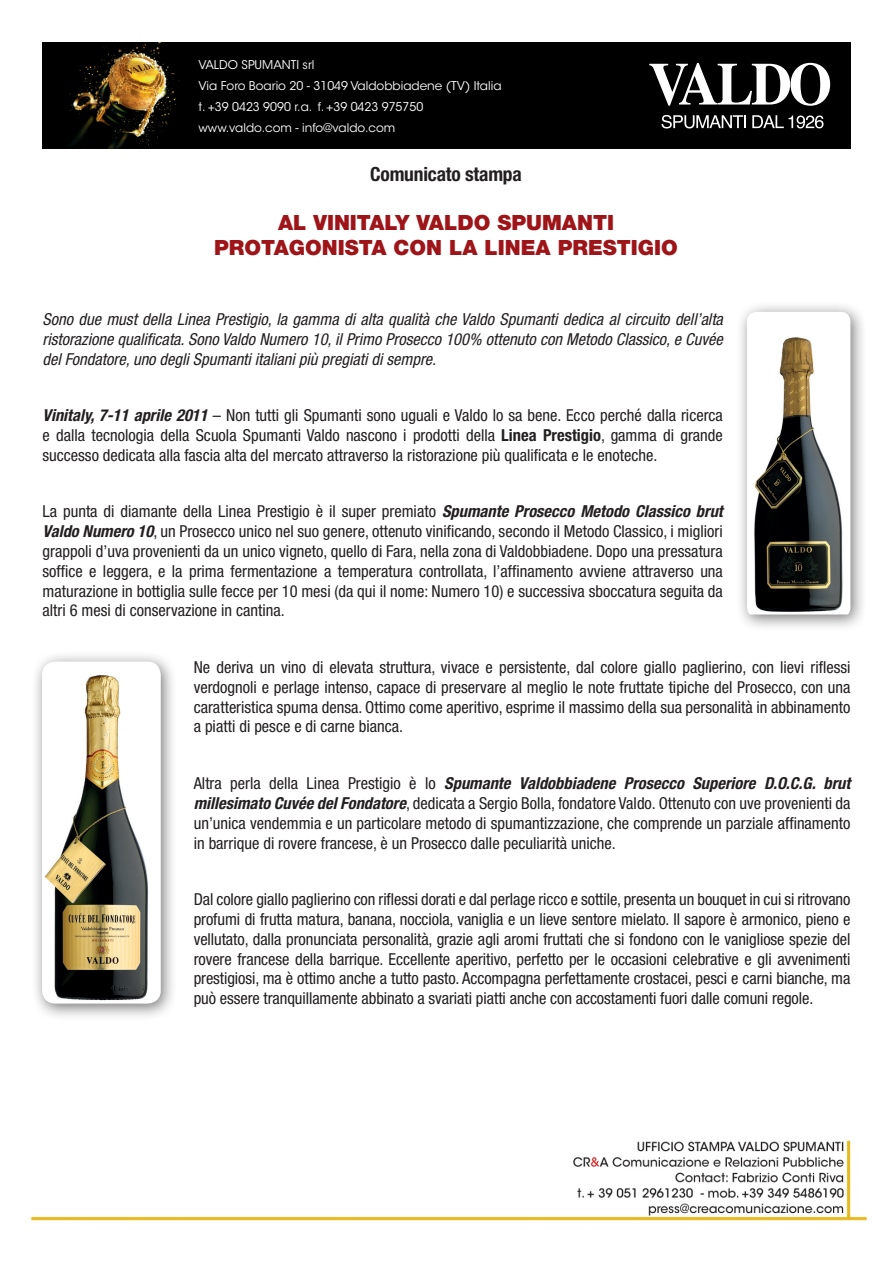
<style>
.page{position:relative;width:893px;height:1263px;background:#fff}
.page>*{position:absolute;margin:0;border:0;box-sizing:border-box;transform-origin:0 0}
.t1{font:900 21px "Helvetica Neue LT Std";color:#9e1519}
.t2{font:700 condensed 19.5px "Helvetica Neue LT Std";letter-spacing:-.01em;color:#231f20}
.t3{font:condensed 16.5px/19.8px "Helvetica Neue LT Std";color:#231f20;text-align:justify}
.t4{font:italic condensed 16.5px/19.8px "Helvetica Neue LT Std";color:#231f20;text-align:justify}
.t5{font:12px "ITC Avant Garde Std";color:#fff}
.s1{font-weight:700;font-style:italic}
.s2{font-weight:700}
</style>
<div class="page">
<div style="left:43px;top:43px;width:807px;height:106px;background:#000"></div>
<svg style="left:649px;top:63px;width:181px;height:43px"></svg>
<svg style="left:661px;top:115px;width:85px;height:13px"></svg>
<svg style="left:752px;top:115px;width:71px;height:13px"></svg>
<img style="left:31px;top:1140px;width:836px;height:81px">
<div style="left:31px;top:650px;width:147px;height:371px;background:#231f20;opacity:.6"></div>
<img style="left:42px;top:662px;width:119px;height:341px">
<div style="left:736px;top:300px;width:131px;height:332px;background:#231f20;opacity:.6"></div>
<img style="left:747px;top:312px;width:103px;height:302px">
<p class="t5" style="left:198px;top:57px;width:118px">VALDO SPUMANTI srl</p>
<p class="t5" style="left:198px;top:78px;width:305px">Via Foro Boario 20 - 31049 Valdobbiadene (TV) Italia</p>
<p class="t5" style="left:198px;top:99px;width:226px">t. +39 0423 9090 r.a. f. +39 0423 975750</p>
<p class="t5" style="left:198px;top:120px;width:198px">www.valdo.com - info@valdo.com</p>
<p class="t2" style="left:370px;top:163px;width:153px">Comunicato stampa</p>
<p class="t1" style="left:278px;top:210px;width:338px">AL VINITALY VALDO SPUMANTI</p>
<p class="t1" style="left:214px;top:235px;width:465px">PROTAGONISTA CON LA LINEA PRESTIGIO</p>
<p class="t4" style="left:43px;top:310px;width:682px">Sono due must della Linea Prestigio, la gamma di alta qualità che Valdo Spumanti dedica al circuito dell’alta ristorazione qualificata. Sono Valdo Numero 10, il Primo Prosecco 100% ottenuto con Metodo Classico, e Cuvée del Fondatore, uno degli Spumanti italiani più pregiati di sempre.</p>
<p class="t3" style="left:43px;top:405px;width:682px"><span class="s1">Vinitaly, 7-11 aprile 2011</span> – Non tutti gli Spumanti sono uguali e Valdo lo sa bene. Ecco perché dalla ricerca e dalla tecnologia della Scuola Spumanti Valdo nascono i prodotti della <span class="s2">Linea Prestigio</span>, gamma di grande successo dedicata alla fascia alta del mercato attraverso la ristorazione più qualificata e le enoteche.</p>
<p class="t3" style="left:43px;top:502px;width:682px">La punta di diamante della Linea Prestigio è il super premiato <span class="s1">Spumante Prosecco Metodo Classico brut Valdo Numero 10</span>, un Prosecco unico nel suo genere, ottenuto vinificando, secondo il Metodo Classico, i migliori grappoli d’uva provenienti da un unico vigneto, quello di Fara, nella zona di Valdobbiadene. Dopo una pressatura soffice e leggera, e la prima fermentazione a temperatura controllata, l’affinamento avviene attraverso una maturazione in bottiglia sulle fecce per 10 mesi (da qui il nome: Numero 10) e successiva sboccatura seguita da altri 6 mesi di conservazione in cantina.</p>
<p class="t3" style="left:194px;top:657px;width:658px">Ne deriva un vino di elevata struttura, vivace e persistente, dal colore giallo paglierino, con lievi riflessi verdognoli e perlage intenso, capace di preservare al meglio le note fruttate tipiche del Prosecco, con una caratteristica spuma densa. Ottimo come aperitivo, esprime il massimo della sua personalità in abbinamento a piatti di pesce e di carne bianca.</p>
<p class="t3" style="left:194px;top:773px;width:658px">Altra perla della Linea Prestigio è lo <span class="s1">Spumante Valdobbiadene Prosecco Superiore D.O.C.G. brut millesimato Cuvée del Fondatore</span>, dedicata a Sergio Bolla, fondatore Valdo. Ottenuto con uve provenienti da un’unica vendemmia e un particolare metodo di spumantizzazione, che comprende un parziale affinamento in barrique di rovere francese, è un Prosecco dalle peculiarità uniche.</p>
<p class="t3" style="left:194px;top:889px;width:658px">Dal colore giallo paglierino con riflessi dorati e dal perlage ricco e sottile, presenta un bouquet in cui si ritrovano profumi di frutta matura, banana, nocciola, vaniglia e un lieve sentore mielato. Il sapore è armonico, pieno e vellutato, dalla pronunciata personalità, grazie agli aromi fruttati che si fondono con le vanigliose spezie del rovere francese della barrique. Eccellente aperitivo, perfetto per le occasioni celebrative e gli avvenimenti prestigiosi, ma è ottimo anche a tutto pasto. Accompagna perfettamente crostacei, pesci e carni bianche, ma può essere tranquillamente abbinato a svariati piatti anche con accostamenti fuori dalle comuni regole.</p>
</div>
